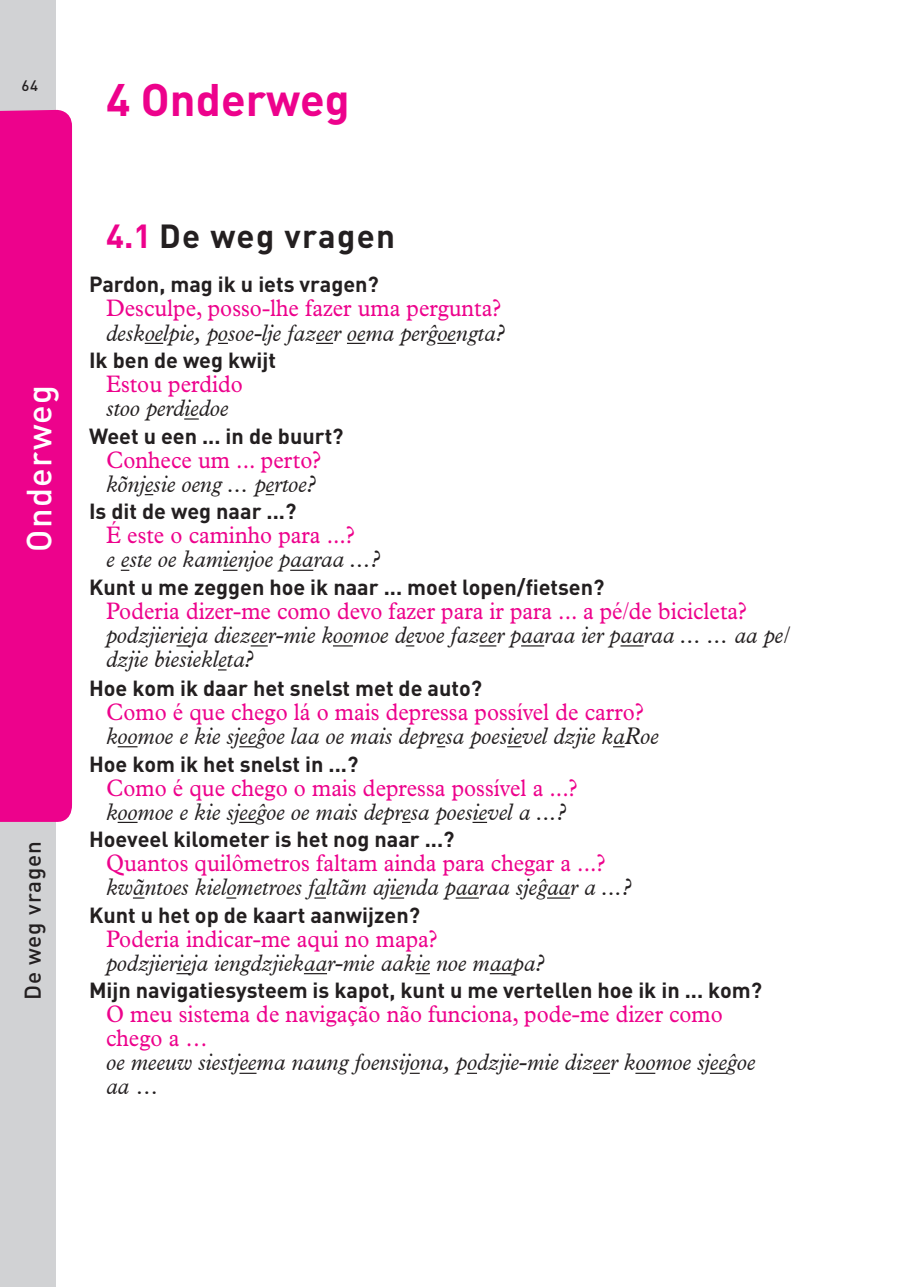
<style>
.page{position:relative;width:903px;height:1287px;background:#fff}
.page>*{position:absolute;margin:0;border:0;box-sizing:border-box;transform-origin:0 0}
.t1{font:700 45px "DINOT";color:#ed028c}
.t2{font:500 34.5px "DINOT";letter-spacing:.04em;color:#fff}
.t3{font:700 33px "DINOT";letter-spacing:.04em;color:#231f20}
.t4{font:italic 24px/24px "Plan Kos";color:#231f20;scale:.93 1}
.t5{font:24px/24px "Plantin MT Pro";color:#ed028c;scale:.93 1}
.t6{font:500 22.5px "DINOT";letter-spacing:.04em;color:#231f20}
.t7{font:700 21.6px "DINOT";color:#231f20}
.t8{font:500 15px "DINOT";color:#231f20}
.s1{color:#ed028c}
</style>
<div class="page">
<div style="left:0;top:0;width:56px;height:1286px;background:#d1d2d4"></div>
<div style="left:0;top:110px;width:72px;height:712px;background:#ed028c"></div>
<svg style="left:145px;top:343px;width:18px;height:1px"></svg>
<svg style="left:316px;top:343px;width:17px;height:1px"></svg>
<svg style="left:347px;top:343px;width:18px;height:1px"></svg>
<svg style="left:437px;top:343px;width:19px;height:1px"></svg>
<svg style="left:184px;top:418px;width:15px;height:1px"></svg>
<svg style="left:121px;top:569px;width:8px;height:2px"></svg>
<svg style="left:223px;top:569px;width:14px;height:2px"></svg>
<hr style="left:290px;top:569px;width:23px;height:2px;background:#231f20">
<svg style="left:176px;top:645px;width:15px;height:1px"></svg>
<svg style="left:251px;top:645px;width:17px;height:1px"></svg>
<svg style="left:333px;top:645px;width:20px;height:1px"></svg>
<svg style="left:479px;top:645px;width:17px;height:1px"></svg>
<svg style="left:521px;top:645px;width:23px;height:1px"></svg>
<svg style="left:620px;top:645px;width:23px;height:1px"></svg>
<svg style="left:118px;top:746px;width:19px;height:1px"></svg>
<svg style="left:239px;top:746px;width:17px;height:1px"></svg>
<svg style="left:507px;top:746px;width:14px;height:1px"></svg>
<svg style="left:118px;top:821px;width:19px;height:2px"></svg>
<svg style="left:239px;top:821px;width:17px;height:2px"></svg>
<svg style="left:402px;top:821px;width:8px;height:2px"></svg>
<svg style="left:472px;top:821px;width:15px;height:2px"></svg>
<svg style="left:314px;top:897px;width:12px;height:1px"></svg>
<svg style="left:389px;top:897px;width:15px;height:1px"></svg>
<svg style="left:455px;top:897px;width:24px;height:1px"></svg>
<svg style="left:547px;top:897px;width:23px;height:1px"></svg>
<svg style="left:176px;top:973px;width:15px;height:1px"></svg>
<svg style="left:304px;top:973px;width:23px;height:1px"></svg>
<svg style="left:415px;top:973px;width:15px;height:1px"></svg>
<svg style="left:489px;top:973px;width:24px;height:1px"></svg>
<svg style="left:239px;top:1072px;width:17px;height:1px"></svg>
<svg style="left:593px;top:1072px;width:17px;height:1px"></svg>
<svg style="left:635px;top:1072px;width:20px;height:1px"></svg>
<svg style="left:710px;top:1072px;width:16px;height:1px"></svg>
<p class="t8" style="left:22px;top:75px;width:18px">64</p>
<h1 class="t1" style="left:106px;top:69px;width:245px">4 Onderweg</h1>
<h2 class="t2" style="left:15px;top:552px;width:169px;rotate:-90deg">Onderweg</h2>
<p class="t6" style="left:17px;top:1000px;width:161px;rotate:-90deg">De weg vragen</p>
<h3 class="t3" style="left:106px;top:214px;width:290px"><span class="s1">4.1</span> De weg vragen</h3>
<p class="t7" style="left:89px;top:270px;width:291px">Pardon, mag ik u iets vragen?</p>
<p class="t5" style="left:106px;top:296px;width:426px">Desculpe, posso-lhe fazer uma pergunta?</p>
<p class="t4" style="left:106px;top:320px;width:430px">deskoelpie, posoe-lje fazeer oema perĝoengta?</p>
<p class="t7" style="left:89px;top:345px;width:188px">Ik ben de weg kwijt</p>
<p class="t5" style="left:106px;top:372px;width:149px">Estou perdido</p>
<p class="t4" style="left:106px;top:396px;width:133px">stoo perdiedoe</p>
<p class="t7" style="left:89px;top:421px;width:256px">Weet u een ... in de buurt?</p>
<p class="t5" style="left:106px;top:448px;width:232px">Conhece um ... perto?</p>
<p class="t4" style="left:106px;top:471px;width:227px">kõnjesie oeng ... pertoe?</p>
<p class="t7" style="left:89px;top:497px;width:209px">Is dit de weg naar ...?</p>
<p class="t5" style="left:106px;top:523px;width:269px">É este o caminho para ...?</p>
<p class="t4" style="left:106px;top:547px;width:296px">e este oe kamienjoe paaraa ...?</p>
<p class="t7" style="left:89px;top:572px;width:517px">Kunt u me zeggen hoe ik naar ... moet lopen/fietsen?</p>
<p class="t5" style="left:106px;top:599px;width:690px">Poderia dizer-me como devo fazer para ir para ... a pé/de bicicleta?</p>
<p class="t4" style="left:106px;top:622px;width:736px">podzjierieja diezeer-mie koomoe devoe fazeer paaraa ier paaraa ... ... aa pe/ dzjie biesiekleta?</p>
<p class="t7" style="left:89px;top:673px;width:394px">Hoe kom ik daar het snelst met de auto?</p>
<p class="t5" style="left:106px;top:700px;width:579px">Como é que chego lá o mais depressa possível de carro?</p>
<p class="t4" style="left:106px;top:723px;width:595px">koomoe e kie sjeeĝoe laa oe mais depresa poesievel dzjie kaRoe</p>
<p class="t7" style="left:89px;top:749px;width:271px">Hoe kom ik het snelst in ...?</p>
<p class="t5" style="left:106px;top:775px;width:508px">Como é que chego o mais depressa possível a ...?</p>
<p class="t4" style="left:106px;top:799px;width:496px">koomoe e kie sjeeĝoe oe mais depresa poesievel a ...?</p>
<p class="t7" style="left:89px;top:824px;width:367px">Hoeveel kilometer is het nog naar ...?</p>
<p class="t5" style="left:106px;top:851px;width:538px">Quantos quilômetros faltam ainda para chegar a ...?</p>
<p class="t4" style="left:106px;top:874px;width:566px">kwãntoes kielometroes faltãm ajienda paaraa sjeĝaar a ...?</p>
<p class="t7" style="left:89px;top:900px;width:332px">Kunt u het op de kaart aanwijzen?</p>
<p class="t5" style="left:106px;top:926px;width:358px">Poderia indicar-me aqui no mapa?</p>
<p class="t4" style="left:106px;top:950px;width:472px">podzjierieja iengdzjiekaar-mie aakie noe maapa?</p>
<p class="t7" style="left:89px;top:975px;width:674px">Mijn navigatiesysteem is kapot, kunt u me vertellen hoe ik in ... kom?</p>
<p class="t5" style="left:106px;top:1002px;width:664px">O meu sistema de navigação não funciona, pode-me dizer como chego a …</p>
<p class="t4" style="left:106px;top:1050px;width:699px">oe meeuw siestjeema naung foensijona, podzjie-mie dizeer koomoe sjeeĝoe aa …</p>
</div>
